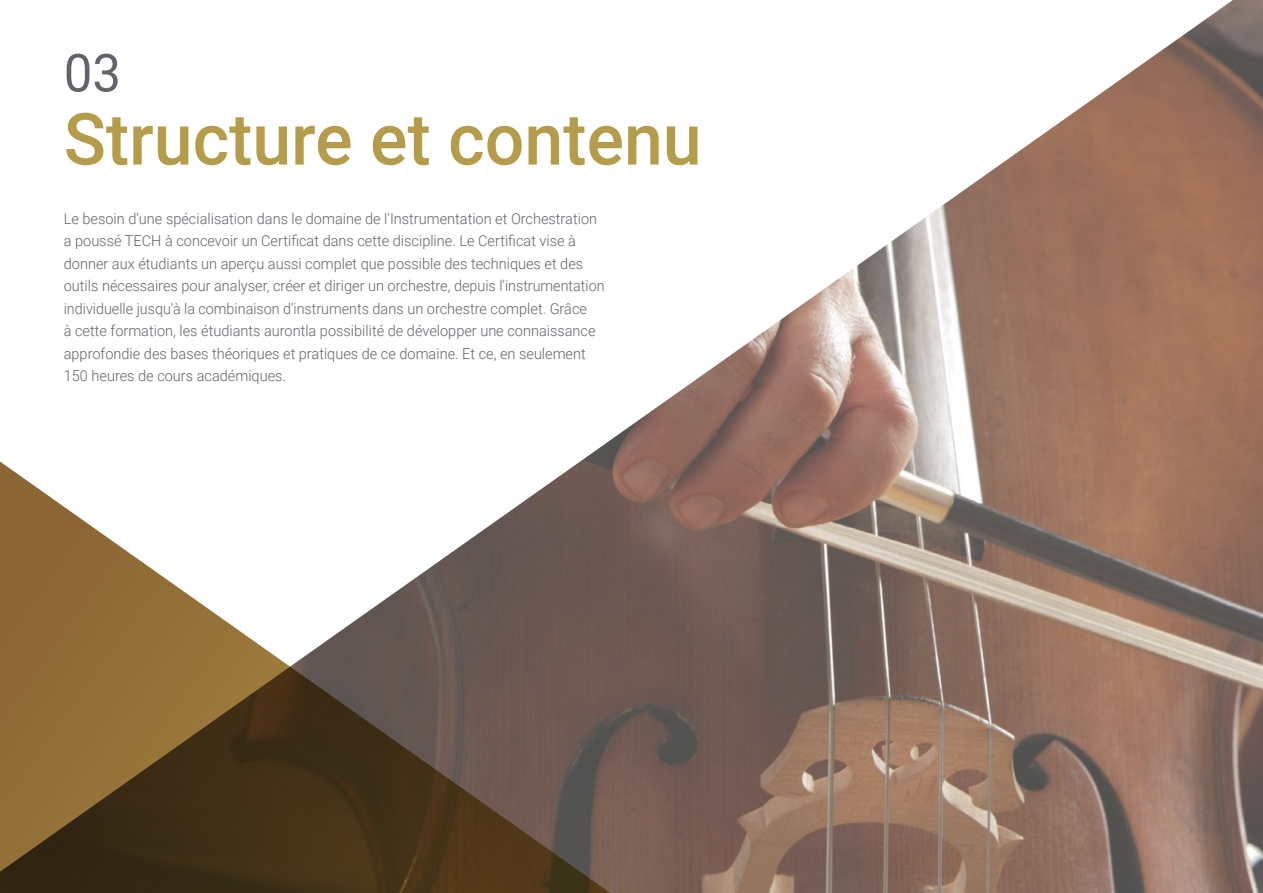
<style>
.page{position:relative;width:1263px;height:893px;background:#fff}
.page>*{position:absolute;margin:0;border:0;box-sizing:border-box;transform-origin:0 0}
.t1{font:500 72px "Roboto";color:#b49c4b}
.t2{font:52.5px "Roboto";color:#61646a}
.t3{font:300 15px/22.5px "Roboto";color:#61646a}
</style>
<div class="page">
<img style="left:602px;top:0;width:661px;height:893px">
<svg style="left:0;top:446px;width:640px;height:447px"></svg>
<h2 class="t2" style="left:64px;top:36px;width:59px">03</h2>
<h1 class="t1" style="left:64px;top:89px;width:639px">Structure et contenu</h1>
<p class="t3" style="left:64px;top:207px;width:542px">Le besoin d'une spécialisation dans le domaine de l'Instrumentation et Orchestration a poussé TECH à concevoir un Certificat dans cette discipline. Le Certificat vise à donner aux étudiants un aperçu aussi complet que possible des techniques et des outils nécessaires pour analyser, créer et diriger un orchestre, depuis l'instrumentation individuelle jusqu'à la combinaison d'instruments dans un orchestre complet. Grâce<br>à cette formation, les étudiants aurontla possibilité de développer une connaissance approfondie des bases théoriques et pratiques de ce domaine. Et ce, en seulement 150 heures de cours académiques.</p>
</div>
